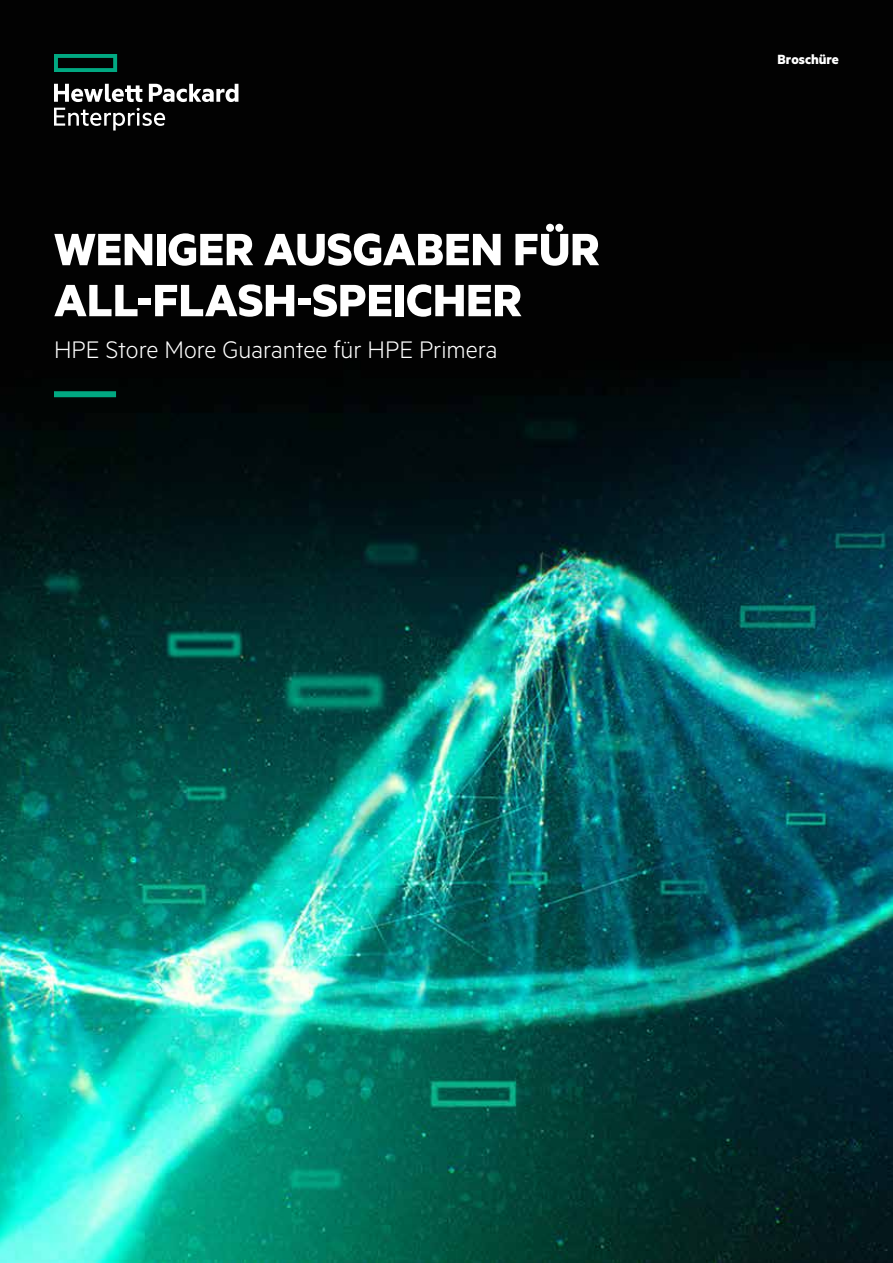
<style>
.page{position:relative;width:893px;height:1263px;background:#fff}
.page>*{position:absolute;margin:0;border:0;box-sizing:border-box;transform-origin:0 0}
.t1{font:700 51px/51px "Metric HPE";color:#fff}
.t2{font:300 27px "Metric HPE";color:#fff}
.t3{font:700 15px "Metric HPE";color:#fff}
</style>
<div class="page">
<img style="left:0;top:0;width:893px;height:1263px">
<svg style="left:54px;top:54px;width:63px;height:18px"></svg>
<svg style="left:54px;top:84px;width:184px;height:47px"></svg>
<div style="left:54px;top:391px;width:62px;height:6px;background:#01a982"></div>
<p class="t1" style="left:54px;top:222px;width:547px">WENIGER AUSGABEN FÜR<br>ALL-FLASH-SPEICHER</p>
<p class="t2" style="left:54px;top:334px;width:445px">HPE Store More Guarantee für HPE Primera</p>
<p class="t3" style="left:778px;top:50px;width:63px">Broschüre</p>
</div>
